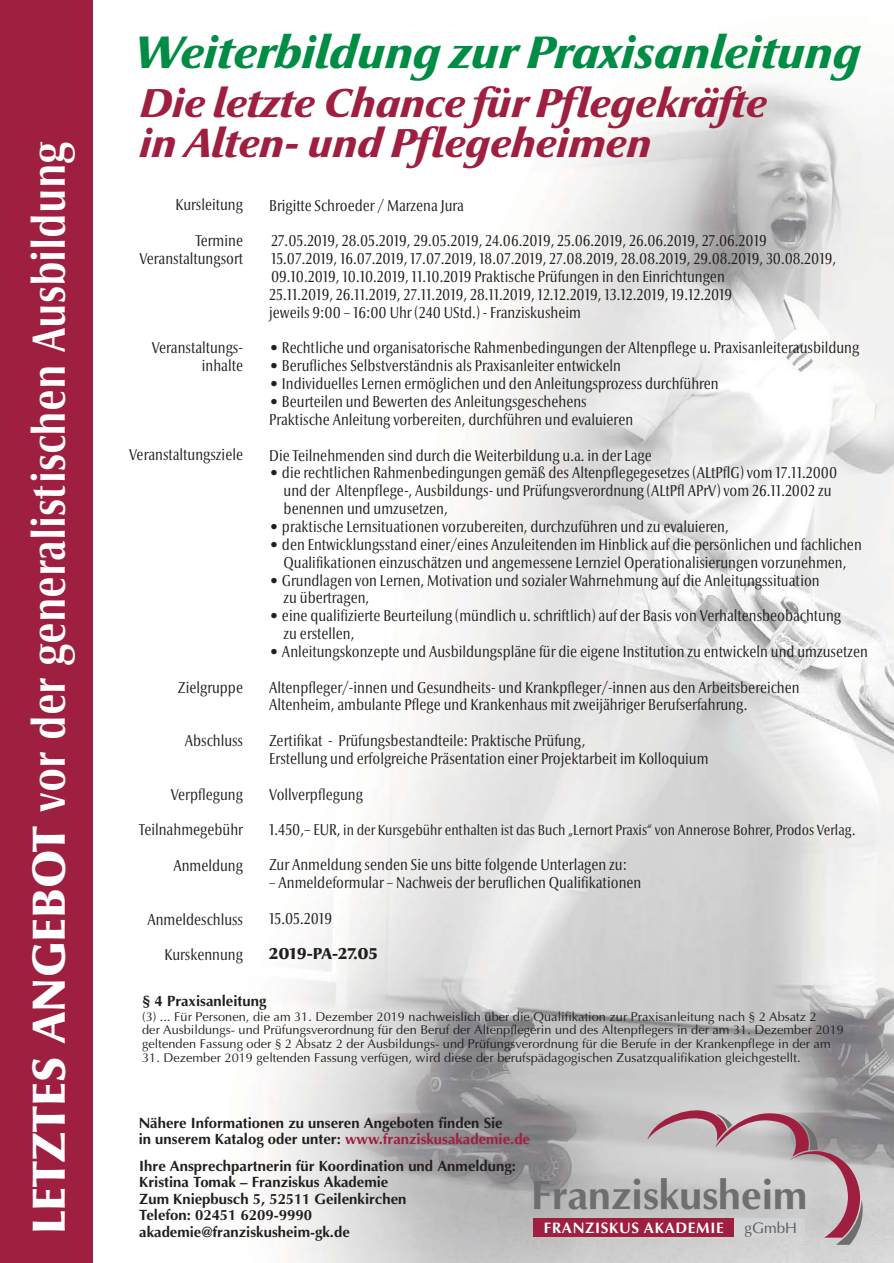
<style>
.page{position:relative;width:894px;height:1263px;background:#fff}
.page>*{position:absolute;margin:0;border:0;box-sizing:border-box;transform-origin:0 0}
.t1{font:700 condensed 46.8px "Optima Nova LT Pro";color:#fff}
.t2{font:italic 900 46.2px "Optima Nova LT Pro";color:#008c44}
.t3{font:italic 900 41.1px/39.6px "Optima Nova LT Pro";color:#9f1f40}
.t4{font:700 41.1px "Optima";color:#6d6e70}
.t5{font:condensed 15.9px/17.9px "Optima Nova LT Pro";color:#231f20}
.t6{font:900 15.9px "Optima Nova LT Pro";color:#231f20}
.t7{font:700 15.15px "Optima";letter-spacing:.04em;color:#fff}
.t8{font:15.15px "Optima";color:#58595b}
.t9{font:700 14.85px/16.5px "Optima";color:#231f20}
.t10{font:condensed 14.85px "Optima Nova LT Pro";color:#231f20}
.t11{font:12.75px/13.8px "Optima";color:#231f20}
.s1{font-weight:900;font-stretch:normal}
.s2{font-size:15.9px}
.s3{color:#9f1f40}
</style>
<div class="page">
<img style="left:260px;top:75px;width:634px;height:1188px">
<div style="left:0;top:0;width:93px;height:1263px;background:#9f1f40"></div>
<div style="left:533px;top:1218px;width:201px;height:19px;background:#9f1f40"></div>
<svg style="left:647px;top:1105px;width:217px;height:140px;background:#beabb0"></svg>
<h1 class="t1" style="left:31px;top:1234px;width:1094px;rotate:-90deg"><span class="s1">LETZTES ANGEBOT</span> vor der generalistischen Ausbildung</h1>
<h2 class="t2" style="left:135px;top:34px;width:728px">Weiterbildung zur Praxisanleitung</h2>
<h3 class="t3" style="left:141px;top:88px;width:629px">Die letzte Chance für Pflegekräfte in Alten- und Pflegeheimen</h3>
<p class="t5" style="left:176px;top:197px;width:69px">Kursleitung</p>
<p class="t5" style="left:139px;top:233px;width:105px;text-align:right">Termine<br>Veranstaltungsort</p>
<p class="t5" style="left:152px;top:340px;width:93px;text-align:right">Veranstaltungs&shy;inhalte</p>
<p class="t5" style="left:129px;top:447px;width:115px">Veranstaltungsziele</p>
<p class="t5" style="left:178px;top:680px;width:67px">Zielgruppe</p>
<p class="t5" style="left:185px;top:733px;width:60px">Abschluss</p>
<p class="t5" style="left:171px;top:787px;width:74px">Verpflegung</p>
<p class="t5" style="left:139px;top:822px;width:106px">Teilnahmegebühr</p>
<p class="t5" style="left:173px;top:858px;width:71px">Anmeldung</p>
<p class="t5" style="left:147px;top:912px;width:97px">Anmeldeschluss</p>
<p class="t5" style="left:165px;top:947px;width:80px">Kurskennung</p>
<p class="t5" style="left:269px;top:198px;width:196px">Brigitte Schroeder / Marzena Jura</p>
<p class="t5" style="left:269px;top:233px;width:568px">27.05.2019, 28.05.2019, 29.05.2019, 24.06.2019, 25.06.2019, 26.06.2019, 27.06.2019<br>15.07.2019, 16.07.2019, 17.07.2019, 18.07.2019, 27.08.2019, 28.08.2019, 29.08.2019, 30.08.2019, 09.10.2019, 10.10.2019, 11.10.2019 Praktische Prüfungen in den Einrichtungen<br>25.11.2019, 26.11.2019, 27.11.2019, 28.11.2019, 12.12.2019, 13.12.2019, 19.12.2019<br>jeweils 9:00 – 16:00 Uhr (240 UStd.) - Franziskusheim</p>
<p class="t5" style="left:269px;top:340px;width:592px">• Rechtliche und organisatorische Rahmenbedingungen der Altenpflege u. Praxisanleiterausbildung</p>
<p class="t5" style="left:269px;top:358px;width:353px">• Berufliches Selbstverständnis als Praxisanleiter entwickeln</p>
<p class="t5" style="left:269px;top:376px;width:451px">• Individuelles Lernen ermöglichen und den Anleitungsprozess durchführen</p>
<p class="t5" style="left:269px;top:394px;width:365px">• Beurteilen und Bewerten des Anleitungsgeschehens<br>Praktische Anleitung vorbereiten, durchführen und evaluieren</p>
<p class="t5" style="left:269px;top:448px;width:384px">Die Teilnehmenden sind durch die Weiterbildung u.a. in der Lage</p>
<p class="t5" style="left:284px;top:465px;width:555px;text-indent:-14px">• die rechtlichen Rahmenbedingungen gemäß des Altenpflegegesetzes (ALtPflG) vom 17.11.2000 und der Altenpflege-, Ausbildungs- und Prüfungsverordnung (ALtPfl APrV) vom 26.11.2002 zu benennen und umzusetzen,</p>
<p class="t5" style="left:269px;top:519px;width:461px">• praktische Lernsituationen vorzubereiten, durchzuführen und zu evaluieren,</p>
<p class="t5" style="left:269px;top:537px;width:594px;text-align:center">• den Entwicklungsstand einer/eines Anzuleitenden im Hinblick auf die persönlichen und fachlichen<br>Qualifikationen einzuschätzen und angemessene Lernziel Operationalisierungen vorzunehmen,</p>
<p class="t5" style="left:284px;top:572px;width:538px;text-indent:-14px">• Grundlagen von Lernen, Motivation und sozialer Wahrnehmung auf die Anleitungssituation zu übertragen,</p>
<p class="t5" style="left:284px;top:608px;width:559px;text-indent:-14px">• eine qualifizierte Beurteilung (mündlich u. schriftlich) auf der Basis von Verhaltensbeobachtung zu erstellen,</p>
<p class="t5" style="left:269px;top:644px;width:600px">• Anleitungskonzepte und Ausbildungspläne für die eigene Institution zu entwickeln und umzusetzen</p>
<p class="t5" style="left:269px;top:680px;width:532px">Altenpfleger/-innen und Gesundheits- und Krankpfleger/-innen aus den Arbeitsbereichen<br>Altenheim, ambulante Pflege und Krankenhaus mit zweijähriger Berufserfahrung.</p>
<p class="t5" style="left:269px;top:733px;width:441px">Zertifikat - Prüfungsbestandteile: Praktische Prüfung,<br>Erstellung und erfolgreiche Präsentation einer Projektarbeit im Kolloquium</p>
<p class="t5" style="left:269px;top:787px;width:95px">Vollverpflegung</p>
<p class="t10" style="left:269px;top:825px;width:588px"><span class="s2">1.450,– EUR,</span> in der Kursgebühr enthalten ist das Buch „Lernort Praxis“ von Annerose Bohrer, Prodos Verlag.</p>
<p class="t5" style="left:269px;top:857px;width:359px">Zur Anmeldung senden Sie uns bitte folgende Unterlagen zu:</p>
<p class="t5" style="left:269px;top:875px;width:374px">– Anmeldeformular – Nachweis der beruflichen Qualifikationen</p>
<p class="t5" style="left:269px;top:911px;width:64px">15.05.2019</p>
<p class="t6" style="left:269px;top:945px;width:110px">2019-PA-27.05</p>
<p class="t9" style="left:142px;top:995px;width:126px">§ 4 Praxisanleitung</p>
<p class="t11" style="left:142px;top:1011px;width:703px">(3) ... Für Personen, die am 31. Dezember 2019 nachweislich über die Qualifikation zur Praxisanleitung nach § 2 Absatz 2<br>der Ausbildungs- und Prüfungsverordnung für den Beruf der Altenpflegerin und des Altenpflegers in der am 31. Dezember 2019 geltenden Fassung oder § 2 Absatz 2 der Ausbildungs- und Prüfungsverordnung für die Berufe in der Krankenpflege in der am</p>
<p class="t11" style="left:142px;top:1052px;width:660px">31. Dezember 2019 geltenden Fassung verfügen, wird diese der berufspädagogischen Zusatzqualifikation gleichgestellt.</p>
<p class="t9" style="left:139px;top:1116px;width:393px">Nähere Informationen zu unseren Angeboten finden Sie<br>in unserem Katalog oder unter: <span class="s3">www.franziskusakademie.de</span></p>
<p class="t9" style="left:139px;top:1159px;width:378px">Ihre Ansprechpartnerin für Koordination und Anmeldung:<br>Kristina Tomak – Franziskus Akademie<br>Zum Kniepbusch 5, 52511 Geilenkirchen<br>Telefon: 02451 6209-9990 akademie@franziskusheim-gk.de</p>
<h3 class="t4" style="left:531px;top:1178px;width:278px">Franziskusheim</h3>
<p class="t7" style="left:544px;top:1221px;width:181px">FRANZISKUS AKADEMIE</p>
<p class="t8" style="left:745px;top:1222px;width:54px">gGmbH</p>
</div>
